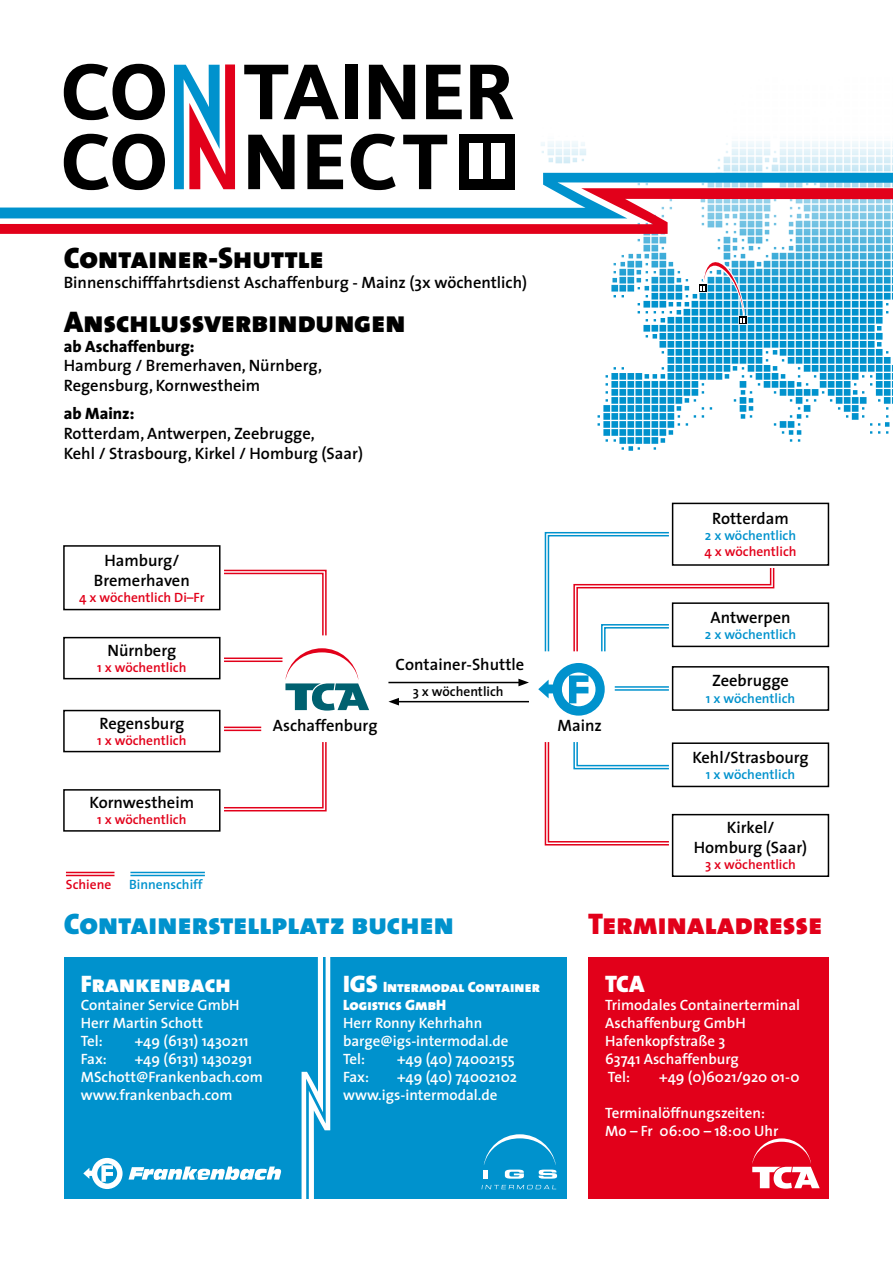
<style>
.page{position:relative;width:893px;height:1263px;background:#fff}
.page>*{position:absolute;margin:0;border:0;box-sizing:border-box;transform-origin:0 0}
.t1{font:30px "The Sans Black Caps";color:#000}
.t2{font:30px "The Sans Black Caps";color:#0092cd}
.t3{font:30px "The Sans Black Caps";color:#e2001a}
.t4{font:24px "The Sans Black Caps";color:#fff}
.t5{font:600 16.5px/19.8px "The Sans";color:#000}
.t6{font:800 16.5px "The Sans";color:#000}
.t7{font:600 15px/18px "The Sans";color:#fff}
.t8{font:15px/18px "The Sans Black Caps";color:#fff}
.t9{font:600 13.5px "The Sans";color:#e2001a}
.t10{font:600 13.5px "The Sans";color:#0092cd}
.t11{font:600 13.5px "The Sans";color:#000}
.s1{font-size:24px}
</style>
<div class="page">
<svg style="left:544px;top:531px;width:231px;height:121px"></svg>
<svg style="left:544px;top:742px;width:125px;height:104px"></svg>
<hr style="left:615px;top:689px;width:54px;height:2px;background:#0092cd">
<hr style="left:615px;top:686px;width:54px;height:2px;background:#0092cd">
<svg style="left:224px;top:569px;width:103px;height:67px"></svg>
<hr style="left:224px;top:660px;width:58px;height:2px;background:#e2001a">
<hr style="left:224px;top:657px;width:58px;height:2px;background:#e2001a">
<hr style="left:224px;top:730px;width:37px;height:1px;background:#e2001a">
<hr style="left:224px;top:727px;width:37px;height:1px;background:#e2001a">
<svg style="left:224px;top:742px;width:103px;height:70px"></svg>
<hr style="left:388px;top:682px;width:133px;height:1px;background:#000">
<svg style="left:518px;top:679px;width:11px;height:7px"></svg>
<hr style="left:397px;top:701px;width:132px;height:1px;background:#000">
<svg style="left:388px;top:698px;width:11px;height:7px"></svg>
<div style="left:64px;top:957px;width:271px;height:242px;background:#0092cd"></div>
<div style="left:326px;top:957px;width:241px;height:242px;background:#0092cd"></div>
<svg style="left:302px;top:957px;width:28px;height:242px"></svg>
<svg style="left:597px;top:234px;width:296px;height:217px"></svg>
<div style="left:739px;top:317px;width:7px;height:7px;background:#000"></div>
<div style="left:699px;top:285px;width:7px;height:7px;background:#000"></div>
<svg style="left:700px;top:245px;width:45px;height:81px"></svg>
<svg style="left:0;top:64px;width:893px;height:170px"></svg>
<div style="left:588px;top:957px;width:241px;height:242px;background:#e2001a"></div>
<svg style="left:752px;top:1138px;width:68px;height:50px"></svg>
<svg style="left:83px;top:1158px;width:198px;height:31px"></svg>
<svg style="left:538px;top:663px;width:67px;height:53px"></svg>
<svg style="left:484px;top:1134px;width:73px;height:45px"></svg>
<svg style="left:482px;top:1185px;width:74px;height:4px"></svg>
<div style="left:63px;top:545px;width:158px;height:65px;border:2px solid #000"></div>
<div style="left:672px;top:503px;width:157px;height:63px;border:2px solid #000"></div>
<div style="left:672px;top:602px;width:157px;height:45px;border:2px solid #000"></div>
<div style="left:672px;top:666px;width:157px;height:45px;border:2px solid #000"></div>
<div style="left:672px;top:742px;width:157px;height:45px;border:2px solid #000"></div>
<div style="left:672px;top:814px;width:157px;height:63px;border:2px solid #000"></div>
<div style="left:63px;top:637px;width:158px;height:42px;border:2px solid #000"></div>
<div style="left:63px;top:710px;width:158px;height:42px;border:2px solid #000"></div>
<div style="left:63px;top:789px;width:158px;height:43px;border:2px solid #000"></div>
<svg style="left:285px;top:648px;width:84px;height:63px"></svg>
<hr style="left:66px;top:872px;width:48px;height:1px;background:#e2001a">
<hr style="left:66px;top:875px;width:48px;height:1px;background:#e2001a">
<hr style="left:130px;top:872px;width:75px;height:1px;background:#0092cd">
<hr style="left:130px;top:875px;width:75px;height:1px;background:#0092cd">
<h1 class="t1" style="left:64px;top:232px;width:261px">Container-Shuttle</h1>
<p class="t5" style="left:64px;top:272px;width:465px">Binnenschifffahrtsdienst Aschaffenburg - Mainz (3x wöchentlich)</p>
<h1 class="t1" style="left:64px;top:296px;width:343px">Anschlussverbindungen</h1>
<p class="t6" style="left:64px;top:332px;width:132px">ab Aschaffenburg:</p>
<p class="t5" style="left:64px;top:355px;width:260px">Hamburg / Bremerhaven, Nürnberg,<br>Regensburg, Kornwestheim</p>
<p class="t6" style="left:64px;top:400px;width:72px">ab Mainz:</p>
<p class="t5" style="left:64px;top:423px;width:301px">Rotterdam, Antwerpen, Zeebrugge,<br>Kehl / Strasbourg, Kirkel / Homburg (Saar)</p>
<p class="t5" style="left:94px;top:550px;width:97px;text-align:center">Hamburg/<br>Bremerhaven</p>
<p class="t9" style="left:79px;top:586px;width:127px">4 x wöchentlich Di–Fr</p>
<p class="t5" style="left:107px;top:640px;width:70px">Nürnberg</p>
<p class="t9" style="left:97px;top:656px;width:91px">1 x wöchentlich</p>
<p class="t5" style="left:99px;top:713px;width:86px">Regensburg</p>
<p class="t9" style="left:97px;top:729px;width:91px">1 x wöchentlich</p>
<p class="t5" style="left:90px;top:792px;width:106px">Kornwestheim</p>
<p class="t9" style="left:97px;top:809px;width:91px">1 x wöchentlich</p>
<p class="t9" style="left:66px;top:874px;width:47px">Schiene</p>
<p class="t10" style="left:129px;top:874px;width:75px">Binnenschiff</p>
<p class="t5" style="left:273px;top:715px;width:106px">Aschaffenburg</p>
<p class="t5" style="left:396px;top:654px;width:130px">Container-Shuttle</p>
<p class="t11" style="left:413px;top:680px;width:92px">3 x wöchentlich</p>
<h1 class="t2" style="left:64px;top:898px;width:392px">Containerstellplatz buchen</h1>
<h2 class="t4" style="left:81px;top:963px;width:151px">Frankenbach</h2>
<p class="t7" style="left:81px;top:995px;width:160px">Container Service GmbH<br>Herr Martin Schott<br>Tel:</p>
<p class="t7" style="left:135px;top:1031px;width:115px">+49 (6131) 1430211</p>
<p class="t7" style="left:81px;top:1049px;width:183px;text-indent:54px">+49 (6131) 1430291<br>MSchott@Frankenbach.com www.frankenbach.com</p>
<p class="t7" style="left:81px;top:1049px;width:28px">Fax:</p>
<p class="t8" style="left:343px;top:977px;width:198px"><span class="s1">IGS</span> Intermodal Container<br>Logistics GmbH</p>
<p class="t7" style="left:343px;top:1013px;width:167px">Herr Ronny Kehrhahn barge@igs-intermodal.de<br>Tel:</p>
<p class="t7" style="left:397px;top:1049px;width:119px">+49 (40) 74002155</p>
<p class="t7" style="left:343px;top:1067px;width:176px;text-indent:54px">+49 (40) 74002102 www.igs-intermodal.de</p>
<p class="t7" style="left:343px;top:1067px;width:28px">Fax:</p>
<p class="t5" style="left:712px;top:508px;width:78px">Rotterdam</p>
<p class="t10" style="left:705px;top:524px;width:93px">2 x wöchentlich</p>
<p class="t9" style="left:704px;top:541px;width:94px">4 x wöchentlich</p>
<p class="t5" style="left:557px;top:715px;width:46px">Mainz</p>
<p class="t5" style="left:710px;top:607px;width:82px">Antwerpen</p>
<p class="t10" style="left:705px;top:623px;width:93px">2 x wöchentlich</p>
<p class="t5" style="left:712px;top:670px;width:78px">Zeebrugge</p>
<p class="t10" style="left:706px;top:687px;width:91px">1 x wöchentlich</p>
<p class="t5" style="left:692px;top:747px;width:118px">Kehl/Strasbourg</p>
<p class="t10" style="left:706px;top:763px;width:91px">1 x wöchentlich</p>
<p class="t5" style="left:694px;top:817px;width:115px;text-align:center">Kirkel/<br>Homburg (Saar)</p>
<p class="t9" style="left:705px;top:854px;width:92px">3 x wöchentlich</p>
<h1 class="t3" style="left:588px;top:898px;width:236px">Terminaladresse</h1>
<h2 class="t4" style="left:605px;top:963px;width:41px">TCA</h2>
<p class="t7" style="left:605px;top:995px;width:196px">Trimodales Containerterminal<br>Aschaffenburg GmbH<br>Hafenkopfstraße 3<br>63741 Aschaffenburg<br>Tel:</p>
<p class="t7" style="left:659px;top:1067px;width:142px">+49 (0)6021/920 01-0</p>
<p class="t7" style="left:605px;top:1103px;width:175px">Terminalöffnungszeiten:<br>Mo – Fr 06:00 – 18:00 Uhr</p>
</div>
